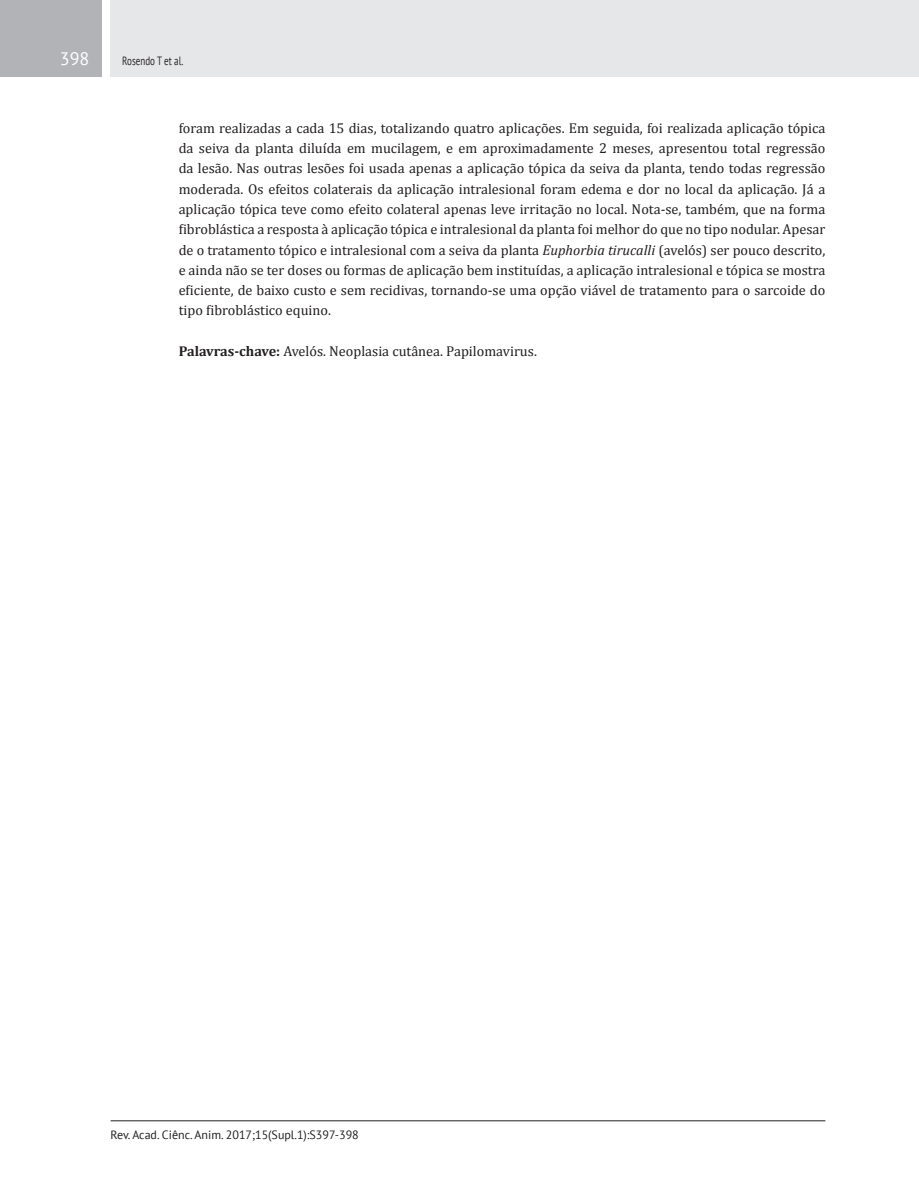
<style>
.page{position:relative;width:919px;height:1191px;background:#fff}
.page>*{position:absolute;margin:0;border:0;box-sizing:border-box;transform-origin:0 0}
.Número_de_páginas{font:18px "PT Sans";color:#fff}
.Texto_-_Resumo{font:14.25px/20.2px "Cambria";color:#231f20;text-align:justify}
.Rodapé{font:12px "PT Sans";color:#231f20}
.Cabeçalho{font:12px "PT Sans";color:#231f20;scale:.75 1}
.s1{font-style:italic}
.s2{font-weight:700}
</style>
<div class="page">
<div style="left:111px;top:0;width:807px;height:77px;background:#e6e7e9"></div>
<div style="left:0;top:0;width:102px;height:77px;background:#b2b3b7"></div>
<hr style="left:111px;top:1120px;width:714px;height:1px;background:#231f20">
<p class="Número_de_páginas" style="left:60px;top:47px;width:31px">398</p>
<p class="Cabeçalho" style="left:122px;top:53px;width:83px">Rosendo T et al.</p>
<p class="Texto_-_Resumo" style="left:179px;top:118px;width:648px">foram realizadas a cada 15 dias, totalizando quatro aplicações. Em seguida, foi realizada aplicação tópica da seiva da planta diluída em mucilagem, e em aproximadamente 2 meses, apresentou total regressão da lesão. Nas outras lesões foi usada apenas a aplicação tópica da seiva da planta, tendo todas regressão moderada. Os efeitos colaterais da aplicação intralesional foram edema e dor no local da aplicação. Já a aplicação tópica teve como efeito colateral apenas leve irritação no local. Nota-se, também, que na forma fibroblástica a resposta à aplicação tópica e intralesional da planta foi melhor do que no tipo nodular. Apesar de o tratamento tópico e intralesional com a seiva da planta <span class="s1">Euphorbia tirucalli</span> (avelós) ser pouco descrito, e ainda não se ter doses ou formas de aplicação bem instituídas, a aplicação intralesional e tópica se mostra eficiente, de baixo custo e sem recidivas, tornando-se uma opção viável de tratamento para o sarcoide do tipo fibroblástico equino.</p>
<p class="Texto_-_Resumo" style="left:179px;top:341px;width:360px"><span class="s2">Palavras-chave:</span> Avelós. Neoplasia cutânea. Papilomavirus.</p>
<p class="Rodapé" style="left:111px;top:1126px;width:250px">Rev. Acad. Ciênc. Anim. 2017;15(Supl.1):S397-398</p>
</div>
